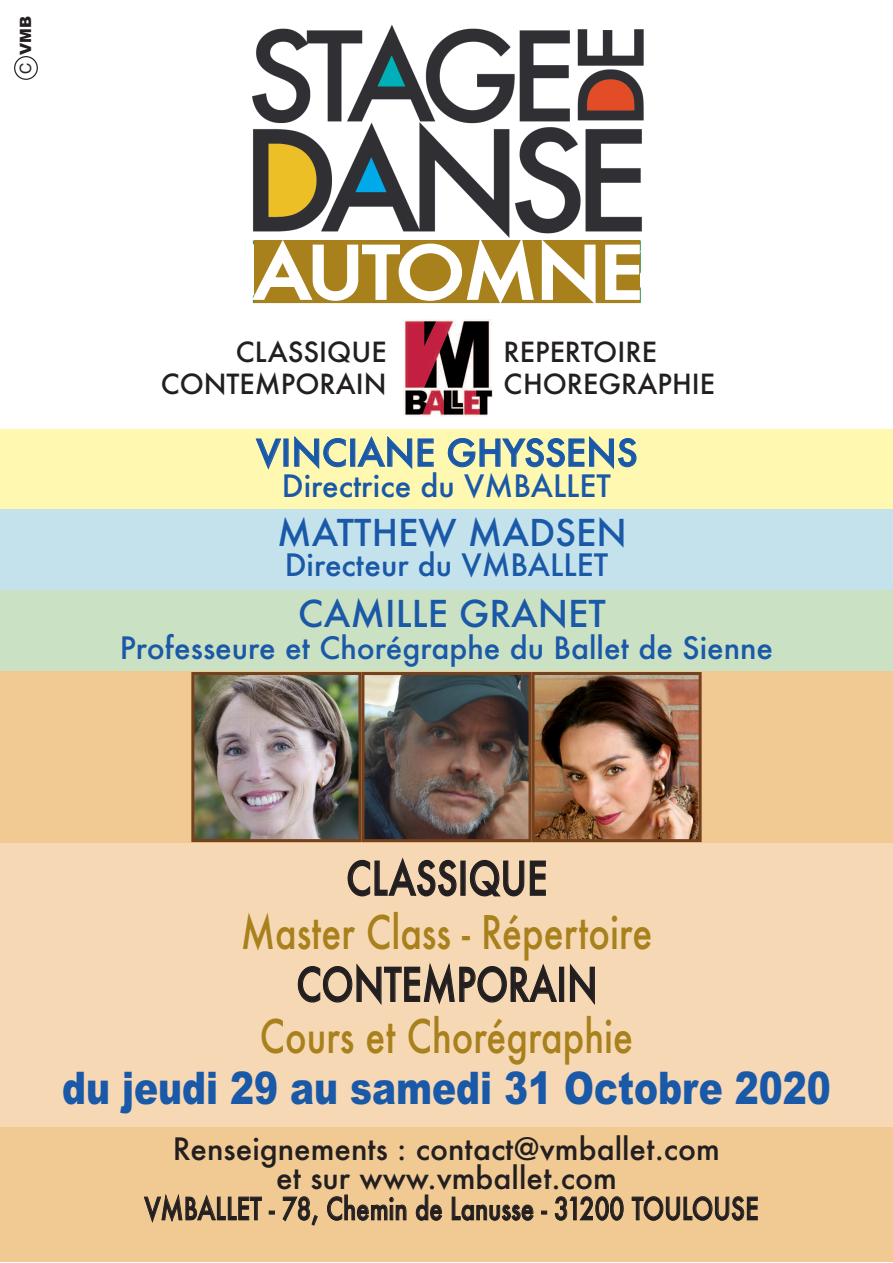
<style>
.page{position:relative;width:893px;height:1263px;background:#fff}
.page>*{position:absolute;margin:0;border:0;box-sizing:border-box;transform-origin:0 0}
.t1{font:500 70.5px "Futura";letter-spacing:-.025em;color:#fff;scale:1.1 1}
.t2{font:500 45px "Futura";color:#a8801c;scale:.8 1}
.t3{font:900 45px "Arial";color:#1a58a8;scale:.8 1}
.t4{font:500 45px "Futura";color:#231f20;scale:.8 1}
.t5{font:500 36px "Futura";color:#1a58a8}
.t6{font:500 30px "Futura";color:#1a58a8}
.t7{font:500 30px/28.5px "Futura";color:#231f20;text-align:center}
.t8{font:500 30px "Futura";color:#231f20;scale:.8 1}
.t9{font:500 27px/31.5px "Futura";color:#231f20;text-align:right}
.t10{font:15.6px "Arial Black+KDNQLH";color:#231f20}
.s1{font-family:"Helvetica+FOZEPD"}
</style>
<div class="page">
<img style="left:252px;top:25px;width:392px;height:279px">
<div style="left:0;top:429px;width:893px;height:81px;background:#fff8b0"></div>
<div style="left:0;top:509px;width:893px;height:80px;background:#c3e2eb"></div>
<div style="left:0;top:609px;width:893px;height:652px;background:#f1c993"></div>
<div style="left:0;top:844px;width:893px;height:283px;background:#f6d9b4"></div>
<div style="left:0;top:590px;width:893px;height:80px;background:#cbe1c3"></div>
<img style="left:195px;top:676px;width:162px;height:162px">
<div style="left:191px;top:672px;width:170px;height:170px;border:3px solid #74401d"></div>
<img style="left:535px;top:676px;width:163px;height:162px">
<div style="left:531px;top:672px;width:171px;height:170px;border:3px solid #74401d"></div>
<img style="left:365px;top:676px;width:162px;height:162px">
<div style="left:361px;top:672px;width:170px;height:170px;border:3px solid #74401d"></div>
<img style="left:404px;top:319px;width:88px;height:97px">
<svg style="left:14px;top:56px;width:24px;height:24px"></svg>
<div style="left:254px;top:240px;width:385px;height:63px;background:#a8801c"></div>
<p class="t10" style="left:17px;top:74px;width:59px;rotate:-90deg"><span class="s1">C</span> VMB</p>
<h1 class="t1" style="left:254px;top:233px;width:356px">AUTOMNE</h1>
<p class="t9" style="left:161px;top:337px;width:227px">CLASSIQUE<br>CONTEMPORAIN</p>
<p class="t9" style="left:504px;top:337px;width:213px;text-align:left">REPERTOIRE<br>CHOREGRAPHIE</p>
<p class="t5" style="left:256px;top:433px;width:383px">VINCIANE GHYSSENS</p>
<p class="t6" style="left:282px;top:469px;width:331px">Directrice du VMBALLET</p>
<p class="t5" style="left:277px;top:512px;width:351px">MATTHEW MADSEN</p>
<p class="t6" style="left:285px;top:548px;width:325px">Directeur du VMBALLET</p>
<p class="t5" style="left:298px;top:593px;width:309px">CAMILLE GRANET</p>
<p class="t6" style="left:120px;top:631px;width:655px">Professeure et Chorégraphe du Ballet de Sienne</p>
<h2 class="t4" style="left:346px;top:853px;width:253px">CLASSIQUE</h2>
<h2 class="t2" style="left:241px;top:908px;width:516px">Master Class - Répertoire</h2>
<h2 class="t4" style="left:296px;top:959px;width:378px">CONTEMPORAIN</h2>
<h2 class="t2" style="left:260px;top:1011px;width:468px">Cours et Chorégraphie</h2>
<h2 class="t3" style="left:62px;top:1062px;width:962px">du jeudi 29 au samedi 31 Octobre 2020</h2>
<p class="t7" style="left:173px;top:1135px;width:549px">Renseignements : contact@vmballet.com et sur www.vmballet.com</p>
<p class="t8" style="left:144px;top:1192px;width:769px">VMBALLET - 78, Chemin de Lanusse - 31200 TOULOUSE</p>
</div>
